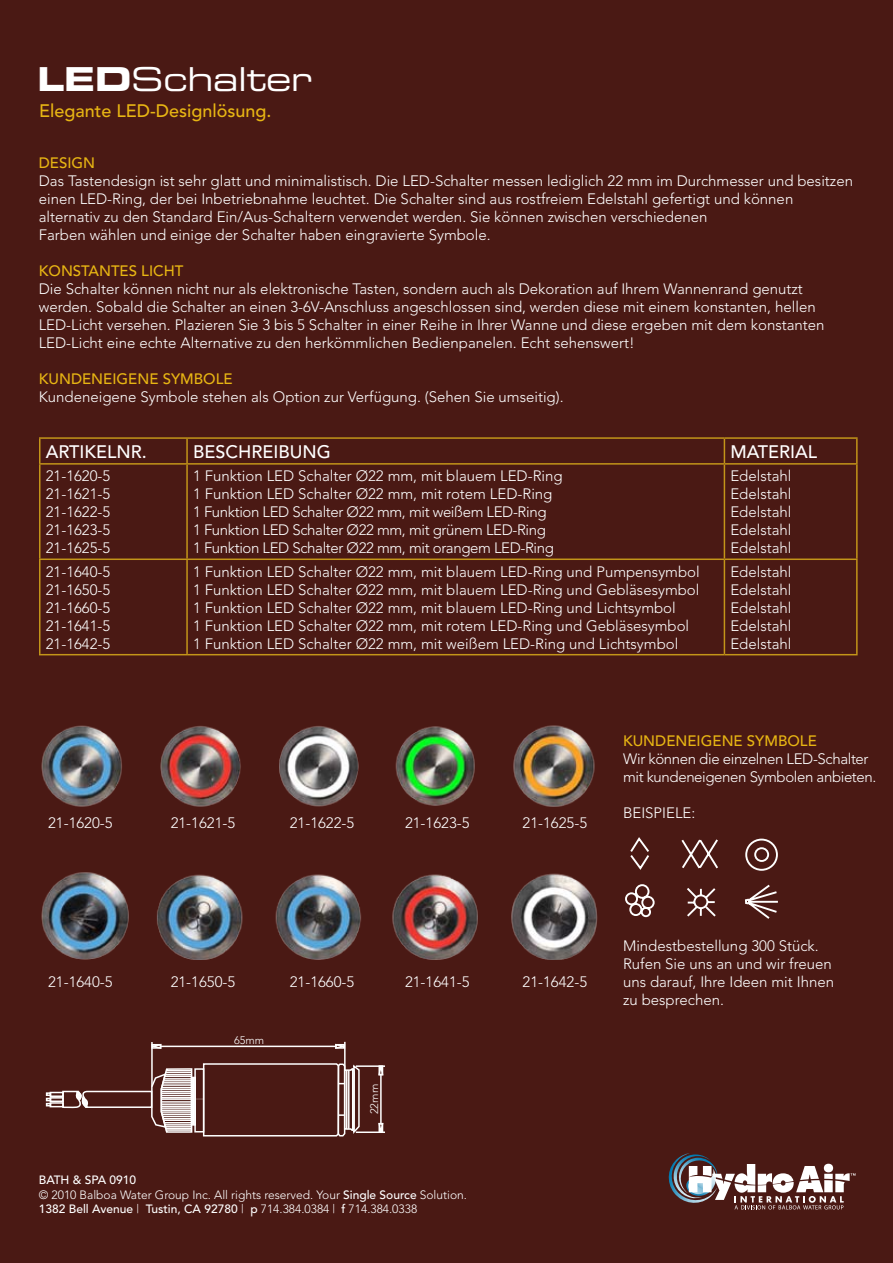
<style>
.page{position:relative;width:893px;height:1263px;background:#4a1914}
.page>*{position:absolute;margin:0;border:0;box-sizing:border-box;transform-origin:0 0}
.t1{font:33px "Eurostile Extended Two";letter-spacing:-.01em;color:#fff}
.t2{font:500 18px "Avenir";color:#fff}
.t3{font:500 18px "Avenir";color:#e7b513}
.t4{font:300 15px/18px "Avenir";color:#fff;text-align:justify}
.t5{font:300 15px/18px "Avenir";letter-spacing:-.025em;color:#fff}
.t6{font:500 15px "Avenir";color:#e7b513}
.t7{font:300 12px/14.4px "Avenir";color:#fff}
.t8{font:300 10.95px "Avenir";color:#fff}
.s1{font-family:"Eurostile Bold Extended Two"}
.s2{font-weight:500}
</style>
<div class="page">
<hr style="left:39px;top:437px;width:148px;height:2px;background:#c39519">
<svg style="left:39px;top:439px;width:1px;height:24px"></svg>
<hr style="left:187px;top:437px;width:537px;height:2px;background:#c39519">
<hr style="left:186px;top:439px;width:2px;height:24px;background:#c39519">
<hr style="left:724px;top:437px;width:134px;height:2px;background:#c39519">
<svg style="left:724px;top:439px;width:1px;height:24px"></svg>
<hr style="left:856px;top:439px;width:2px;height:24px;background:#c39519">
<hr style="left:39px;top:463px;width:148px;height:2px;background:#c39519">
<hr style="left:39px;top:465px;width:1px;height:93px;background:#c39519">
<hr style="left:187px;top:463px;width:537px;height:2px;background:#c39519">
<hr style="left:186px;top:465px;width:2px;height:93px;background:#c39519">
<hr style="left:724px;top:463px;width:134px;height:2px;background:#c39519">
<hr style="left:724px;top:465px;width:1px;height:93px;background:#c39519">
<hr style="left:856px;top:465px;width:2px;height:93px;background:#c39519">
<hr style="left:39px;top:558px;width:148px;height:2px;background:#c39519">
<hr style="left:39px;top:560px;width:1px;height:94px;background:#c39519">
<hr style="left:187px;top:558px;width:537px;height:2px;background:#c39519">
<hr style="left:186px;top:560px;width:2px;height:94px;background:#c39519">
<hr style="left:724px;top:558px;width:134px;height:2px;background:#c39519">
<hr style="left:724px;top:560px;width:1px;height:94px;background:#c39519">
<hr style="left:856px;top:560px;width:2px;height:94px;background:#c39519">
<hr style="left:39px;top:654px;width:148px;height:1px;background:#c39519">
<hr style="left:187px;top:654px;width:537px;height:1px;background:#c39519">
<hr style="left:724px;top:654px;width:134px;height:1px;background:#c39519">
<img style="left:41px;top:725px;width:557px;height:234px">
<svg style="left:625px;top:837px;width:153px;height:82px"></svg>
<svg style="left:46px;top:1092px;width:4px;height:14px"></svg>
<div style="left:50px;top:1092px;width:14px;height:5px;border:2px solid #fff"></div>
<div style="left:50px;top:1097px;width:14px;height:5px;border:2px solid #fff"></div>
<div style="left:50px;top:1102px;width:14px;height:5px;border:2px solid #fff"></div>
<svg style="left:378px;top:1067px;width:6px;height:9px"></svg>
<svg style="left:378px;top:1122px;width:6px;height:9px"></svg>
<hr style="left:380px;top:1075px;width:2px;height:49px;background:#fff">
<hr style="left:356px;top:1065px;width:29px;height:2px;background:#fff">
<hr style="left:356px;top:1131px;width:29px;height:2px;background:#fff">
<svg style="left:61px;top:1041px;width:300px;height:96px"></svg>
<svg style="left:668px;top:1153px;width:187px;height:56px"></svg>
<h1 class="t1" style="left:37px;top:57px;width:276px"><span class="s1">LED</span>Schalter</h1>
<p class="t3" style="left:39px;top:101px;width:234px">ELEGANTE LED-DESIGNLÖSUNG.</p>
<p class="t6" style="left:39px;top:154px;width:30px">DESIGN</p>
<p class="t4" style="left:39px;top:172px;width:816px;text-align:left">Das Tastendesign ist sehr glatt und minimalistisch. Die LED-Schalter messen lediglich 22 mm im Durchmesser und besitzen einen LED-Ring, der bei Inbetriebnahme leuchtet. Die Schalter sind aus rostfreiem Edelstahl gefertigt und können alternativ zu den Standard Ein/Aus-Schaltern verwendet werden. Sie können zwischen verschiedenen<br>Farben wählen und einige der Schalter haben eingravierte Symbole.</p>
<p class="t6" style="left:39px;top:262px;width:146px">KONSTANTES LICHT</p>
<p class="t4" style="left:39px;top:280px;width:787px;text-align:left">Die Schalter können nicht nur als elektronische Tasten, sondern auch als Dekoration auf Ihrem Wannenrand genutzt werden. Sobald die Schalter an einen 3-6V-Anschluss angeschlossen sind, werden diese mit einem konstanten, hellen LED-Licht versehen. Plazieren Sie 3 bis 5 Schalter in einer Reihe in Ihrer Wanne und diese ergeben mit dem konstanten LED-Licht eine echte Alternative zu den herkömmlichen Bedienpanelen. Echt sehenswert!</p>
<p class="t6" style="left:39px;top:370px;width:186px">KUNDENEIGENE SYMBOLE</p>
<p class="t4" style="left:39px;top:388px;width:526px">Kundeneigene Symbole stehen als Option zur Verfügung. (Sehen Sie umseitig).</p>
<p class="t2" style="left:46px;top:441px;width:103px">ARTIKELNR.</p>
<p class="t2" style="left:193px;top:441px;width:139px">BESCHREIBUNG</p>
<p class="t2" style="left:730px;top:441px;width:88px">MATERIAL</p>
<p class="t4" style="left:46px;top:467px;width:66px">21-1620-5<br>21-1621-5<br>21-1622-5<br>21-1623-5<br>21-1625-5</p>
<p class="t5" style="left:193px;top:467px;width:371px">1 Funktion LED Schalter Ø22 mm, mit blauem LED-Ring 1 Funktion LED Schalter Ø22 mm, mit rotem LED-Ring 1 Funktion LED Schalter Ø22 mm, mit weißem LED-Ring<br>1 Funktion LED Schalter Ø22 mm, mit grünem LED-Ring<br>1 Funktion LED Schalter Ø22 mm, mit orangem LED-Ring</p>
<p class="t4" style="left:730px;top:467px;width:63px">Edelstahl Edelstahl Edelstahl Edelstahl Edelstahl</p>
<p class="t4" style="left:46px;top:562px;width:66px">21-1640-5<br>21-1650-5<br>21-1660-5<br>21-1641-5<br>21-1642-5</p>
<p class="t4" style="left:193px;top:562px;width:508px;text-align:left">1 Funktion LED Schalter Ø22 mm, mit blauem LED-Ring und Pumpensymbol 1 Funktion LED Schalter Ø22 mm, mit blauem LED-Ring und Gebläsesymbol 1 Funktion LED Schalter Ø22 mm, mit blauem LED-Ring und Lichtsymbol<br>1 Funktion LED Schalter Ø22 mm, mit rotem LED-Ring und Gebläsesymbol 1 Funktion LED Schalter Ø22 mm, mit weißem LED-Ring und Lichtsymbol</p>
<p class="t4" style="left:730px;top:562px;width:63px">Edelstahl Edelstahl Edelstahl Edelstahl Edelstahl</p>
<p class="t4" style="left:48px;top:814px;width:66px">21-1620-5</p>
<p class="t4" style="left:171px;top:814px;width:66px">21-1621-5</p>
<p class="t4" style="left:290px;top:814px;width:66px">21-1622-5</p>
<p class="t4" style="left:405px;top:814px;width:66px">21-1623-5</p>
<p class="t4" style="left:523px;top:814px;width:66px">21-1625-5</p>
<p class="t6" style="left:623px;top:732px;width:186px">KUNDENEIGENE SYMBOLE</p>
<p class="t5" style="left:623px;top:750px;width:255px">Wir können die einzelnen LED-Schalter mit kundeneigenen Symbolen anbieten.</p>
<p class="t4" style="left:623px;top:804px;width:18px">Beispiele</p>
<p class="t4" style="left:691px;top:804px;width:5px">:</p>
<p class="t4" style="left:48px;top:972px;width:66px">21-1640-5</p>
<p class="t4" style="left:171px;top:972px;width:66px">21-1650-5</p>
<p class="t4" style="left:290px;top:972px;width:66px">21-1660-5</p>
<p class="t4" style="left:405px;top:972px;width:66px">21-1641-5</p>
<p class="t4" style="left:523px;top:972px;width:66px">21-1642-5</p>
<p class="t4" style="left:623px;top:937px;width:213px;text-align:left">Mindestbestellung 300 Stück.<br>Rufen Sie uns an und wir freuen uns darauf, Ihre Ideen mit Ihnen zu besprechen.</p>
<p class="t8" style="left:234px;top:1033px;width:32px">65mm</p>
<p class="t8" style="left:368px;top:1114px;width:32px;rotate:-90deg">22mm</p>
<p class="t7" style="left:39px;top:1173px;width:430px"><span class="s2">BATH &amp; SPA 0910<br></span>© 2010 Balboa Water Group Inc. All rights reserved. Your <span class="s2">SINGLE SOURCE</span> Solution.<br><span class="s2">1382 BELL AVENUE</span> | <span class="s2">TUSTIN, CA 92780</span> | <span class="s2">P</span> 714.384.0384 | <span class="s2">F</span> 714.384.0338</p>
</div>
